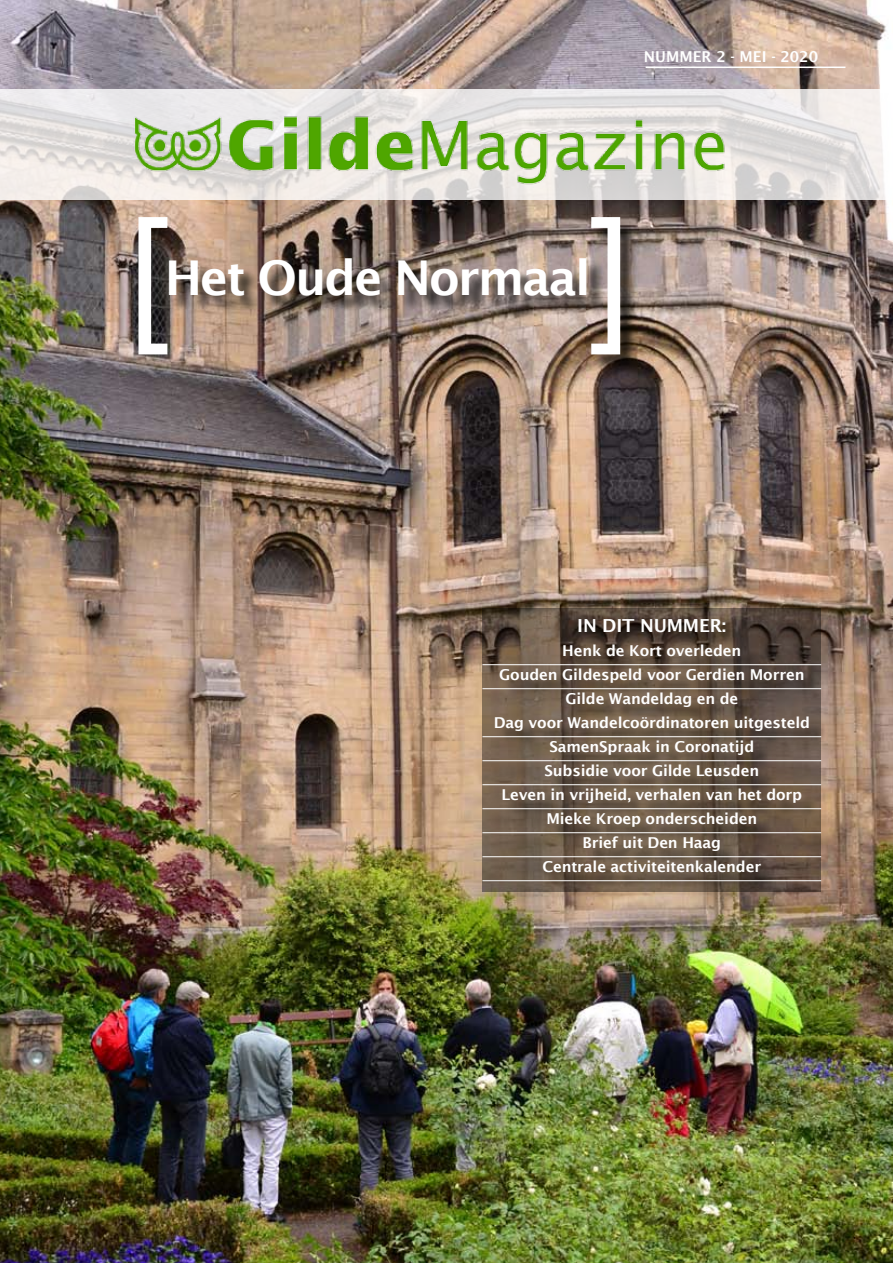
<style>
.page{position:relative;width:893px;height:1263px;background:#fff}
.page>*{position:absolute;margin:0;border:0;box-sizing:border-box;transform-origin:0 0}
.t1{font:150px "Lucida Sans";color:#fff}
.t2{font:600 48px "Lucida Sans";letter-spacing:-.04em;color:#fff}
.t3{font:600 18px "Lucida Sans";letter-spacing:-.01em;color:#fff}
.t4{font:600 15px/24px "Lucida Sans";letter-spacing:-.01em;color:#fff;text-align:center}
</style>
<div class="page">
<img style="left:0;top:0;width:893px;height:1263px">
<hr style="left:646px;top:67px;width:199px;height:1px;background:#fff">
<div style="left:592px;top:217px;width:48px;height:157px;background:#000;opacity:.75"></div>
<svg style="left:0;top:89px;width:893px;height:111px;background:#e8e4e3"></svg>
<img style="left:121px;top:108px;width:635px;height:85px">
<div style="left:170px;top:259px;width:437px;height:57px;background:#000;opacity:.75"></div>
<svg style="left:482px;top:608px;width:339px;height:283px;background:#5d4e40"></svg>
<div style="left:486px;top:620px;width:353px;height:281px;background:#000;opacity:.75"></div>
<hr style="left:482px;top:664px;width:339px;height:1px;background:#fff">
<hr style="left:482px;top:688px;width:339px;height:1px;background:#fff">
<hr style="left:482px;top:736px;width:339px;height:1px;background:#fff">
<hr style="left:482px;top:760px;width:339px;height:1px;background:#fff">
<hr style="left:482px;top:784px;width:339px;height:1px;background:#fff">
<hr style="left:482px;top:808px;width:339px;height:1px;background:#fff">
<hr style="left:482px;top:832px;width:339px;height:1px;background:#fff">
<hr style="left:482px;top:856px;width:339px;height:1px;background:#fff">
<hr style="left:482px;top:880px;width:339px;height:1px;background:#fff">
<svg style="left:832px;top:1232px;width:3px;height:10px"></svg>
<p class="t4" style="left:644px;top:45px;width:176px">NUMMER 2 - MEI - 2020</p>
<h1 class="t1" style="left:124px;top:194px;width:50px">[</h1>
<h1 class="t1" style="left:586px;top:194px;width:50px">]</h1>
<h2 class="t2" style="left:165px;top:250px;width:427px">Het Oude Normaal</h2>
<p class="t3" style="left:577px;top:615px;width:151px">IN DIT NUMMER:</p>
<p class="t4" style="left:494px;top:638px;width:318px">Henk de Kort overleden<br>Gouden Gildespeld voor Gerdien Morren<br>Gilde Wandeldag en de<br>Dag voor Wandelcoördinatoren uitgesteld<br>SamenSpraak in Coronatijd<br>Subsidie voor Gilde Leusden<br>Leven in vrijheid, verhalen van het dorp<br>Mieke Kroep onderscheiden<br>Brief uit Den Haag<br>Centrale activiteitenkalender</p>
</div>
